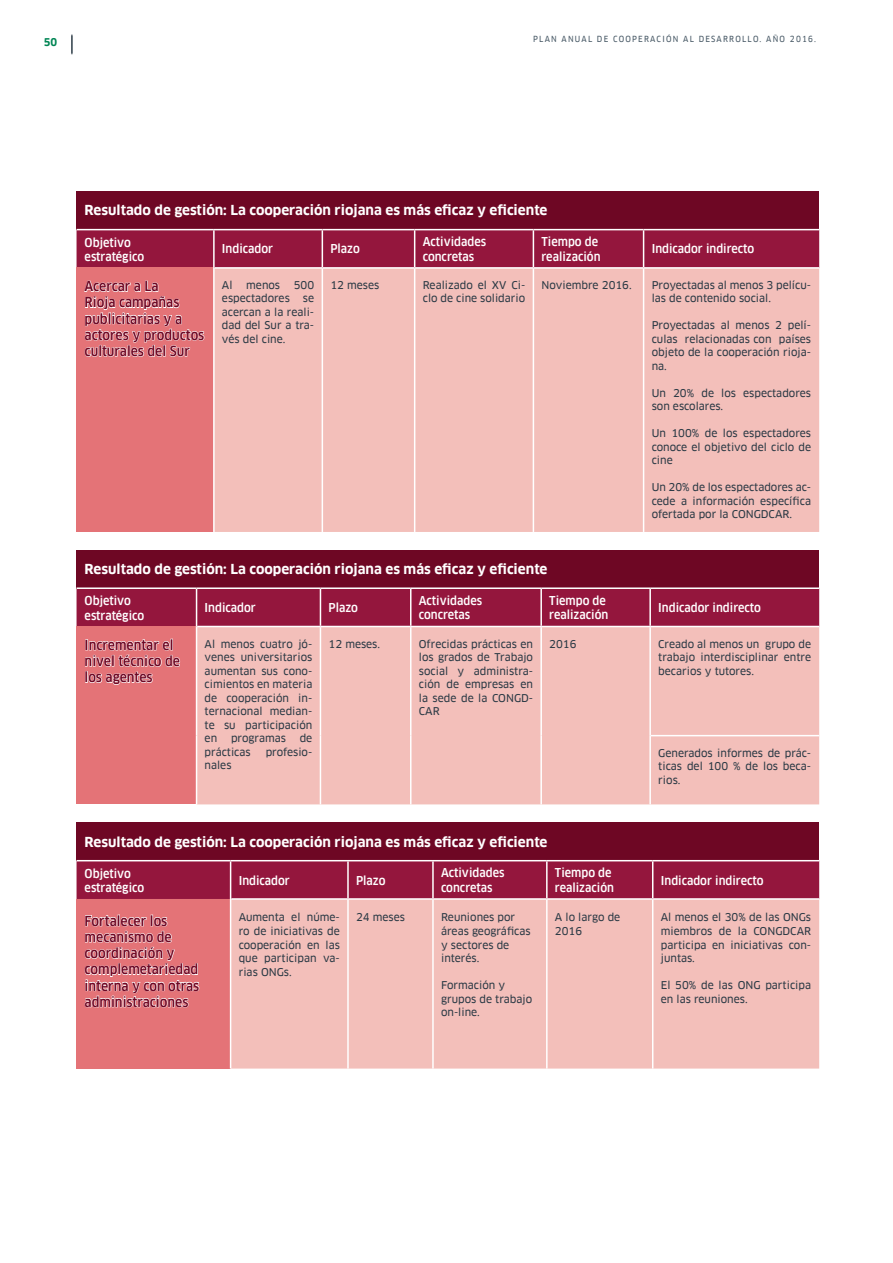
<style>
.page{position:relative;width:893px;height:1263px;background:#fff}
.page>*{position:absolute;margin:0;border:0;box-sizing:border-box;transform-origin:0 0}
.t1{font:500 13.5px/16.2px "Clan Offc Pro Narr";color:#6e0724}
.t2{font:700 13.5px "Clan Offc Pro";color:#fff}
.t3{font:500 12px/14.4px "Clan Offc Pro Narr";color:#fff}
.t4{font:10.5px/13.5px "Clan Offc Pro News";color:#2b3a45;text-align:justify}
.t5{font:700 10.5px "Clan Offc Pro";color:#008554}
.t6{font:8.25px "Clan Offc Pro Narr News";letter-spacing:.15em;color:#475865}
</style>
<div class="page">
<svg style="left:72px;top:35px;width:1px;height:19px"></svg>
<div style="left:77px;top:191px;width:742px;height:39px;background:#6e0724"></div>
<div style="left:77px;top:230px;width:742px;height:38px;background:#94163d"></div>
<div style="left:77px;top:268px;width:137px;height:264px;background:#e47377"></div>
<div style="left:215px;top:269px;width:604px;height:263px;background:#f3bfba"></div>
<hr style="left:213px;top:230px;width:2px;height:38px;background:#fff">
<hr style="left:322px;top:230px;width:1px;height:37px;background:#fff">
<hr style="left:414px;top:230px;width:1px;height:37px;background:#fff">
<hr style="left:533px;top:230px;width:1px;height:37px;background:#fff">
<hr style="left:643px;top:230px;width:1px;height:37px;background:#fff">
<hr style="left:215px;top:267px;width:107px;height:2px;background:#fff">
<hr style="left:322px;top:267px;width:93px;height:2px;background:#fff">
<hr style="left:415px;top:267px;width:118px;height:2px;background:#fff">
<hr style="left:533px;top:267px;width:111px;height:2px;background:#fff">
<hr style="left:644px;top:267px;width:175px;height:2px;background:#fff">
<hr style="left:322px;top:269px;width:1px;height:263px;background:#fff">
<hr style="left:414px;top:269px;width:1px;height:263px;background:#fff">
<hr style="left:533px;top:269px;width:1px;height:263px;background:#fff">
<hr style="left:643px;top:269px;width:1px;height:263px;background:#fff">
<hr style="left:213px;top:268px;width:2px;height:264px;background:#fff">
<hr style="left:77px;top:229px;width:137px;height:1px;background:#fff">
<hr style="left:214px;top:229px;width:108px;height:1px;background:#fff">
<hr style="left:322px;top:229px;width:93px;height:1px;background:#fff">
<hr style="left:415px;top:229px;width:118px;height:1px;background:#fff">
<hr style="left:533px;top:229px;width:111px;height:1px;background:#fff">
<hr style="left:644px;top:229px;width:175px;height:1px;background:#fff">
<svg style="left:84px;top:280px;width:121px;height:77px"></svg>
<div style="left:77px;top:550px;width:742px;height:38px;background:#6e0724"></div>
<div style="left:77px;top:589px;width:742px;height:37px;background:#94163d"></div>
<div style="left:77px;top:626px;width:120px;height:178px;background:#e47377"></div>
<div style="left:197px;top:627px;width:622px;height:177px;background:#f3bfba"></div>
<hr style="left:196px;top:589px;width:1px;height:37px;background:#fff">
<hr style="left:320px;top:589px;width:1px;height:37px;background:#fff">
<hr style="left:410px;top:589px;width:1px;height:37px;background:#fff">
<hr style="left:540px;top:589px;width:2px;height:37px;background:#fff">
<hr style="left:649px;top:589px;width:2px;height:37px;background:#fff">
<hr style="left:320px;top:627px;width:1px;height:109px;background:#fff">
<hr style="left:320px;top:736px;width:1px;height:68px;background:#fff">
<hr style="left:410px;top:627px;width:1px;height:109px;background:#fff">
<hr style="left:410px;top:736px;width:1px;height:68px;background:#fff">
<hr style="left:540px;top:627px;width:2px;height:109px;background:#fff">
<hr style="left:540px;top:736px;width:2px;height:68px;background:#fff">
<hr style="left:649px;top:627px;width:2px;height:109px;background:#fff">
<hr style="left:649px;top:736px;width:2px;height:68px;background:#fff">
<hr style="left:651px;top:735px;width:168px;height:1px;background:#fff">
<hr style="left:196px;top:626px;width:1px;height:110px;background:#fff">
<hr style="left:196px;top:736px;width:1px;height:68px;background:#fff">
<hr style="left:77px;top:587px;width:120px;height:2px;background:#fff">
<hr style="left:197px;top:587px;width:123px;height:2px;background:#fff">
<hr style="left:320px;top:587px;width:91px;height:2px;background:#fff">
<hr style="left:411px;top:587px;width:130px;height:2px;background:#fff">
<hr style="left:541px;top:587px;width:109px;height:2px;background:#fff">
<hr style="left:650px;top:587px;width:169px;height:2px;background:#fff">
<svg style="left:85px;top:639px;width:95px;height:46px"></svg>
<div style="left:77px;top:822px;width:742px;height:39px;background:#6e0724"></div>
<div style="left:77px;top:861px;width:742px;height:38px;background:#94163d"></div>
<div style="left:77px;top:899px;width:154px;height:169px;background:#e47377"></div>
<div style="left:231px;top:900px;width:588px;height:168px;background:#f3bfba"></div>
<hr style="left:230px;top:861px;width:1px;height:38px;background:#fff">
<hr style="left:347px;top:861px;width:2px;height:37px;background:#fff">
<hr style="left:432px;top:861px;width:2px;height:37px;background:#fff">
<hr style="left:546px;top:861px;width:2px;height:37px;background:#fff">
<hr style="left:652px;top:861px;width:1px;height:37px;background:#fff">
<hr style="left:231px;top:898px;width:117px;height:2px;background:#fff">
<hr style="left:348px;top:898px;width:85px;height:2px;background:#fff">
<hr style="left:433px;top:898px;width:114px;height:2px;background:#fff">
<hr style="left:547px;top:898px;width:106px;height:2px;background:#fff">
<hr style="left:653px;top:898px;width:166px;height:2px;background:#fff">
<hr style="left:347px;top:900px;width:2px;height:168px;background:#fff">
<hr style="left:432px;top:900px;width:2px;height:168px;background:#fff">
<hr style="left:546px;top:900px;width:2px;height:168px;background:#fff">
<hr style="left:652px;top:900px;width:1px;height:168px;background:#fff">
<hr style="left:230px;top:899px;width:1px;height:169px;background:#fff">
<hr style="left:77px;top:860px;width:154px;height:1px;background:#fff">
<hr style="left:231px;top:860px;width:117px;height:1px;background:#fff">
<hr style="left:348px;top:860px;width:85px;height:1px;background:#fff">
<hr style="left:433px;top:860px;width:114px;height:1px;background:#fff">
<hr style="left:547px;top:860px;width:106px;height:1px;background:#fff">
<hr style="left:653px;top:860px;width:166px;height:1px;background:#fff">
<svg style="left:84px;top:915px;width:116px;height:93px"></svg>
<p class="t5" style="left:44px;top:36px;width:15px">50</p>
<p class="t6" style="left:533px;top:35px;width:285px">PLAN ANUAL DE COOPERACIÓN AL DESARROLLO. AÑO 2016.</p>
<p class="t2" style="left:85px;top:203px;width:464px">Resultado de gestión: La cooperación riojana es más eficaz y eficiente</p>
<p class="t3" style="left:85px;top:235px;width:61px">Objetivo estratégico</p>
<p class="t3" style="left:222px;top:242px;width:53px">Indicador</p>
<p class="t3" style="left:330px;top:242px;width:31px">Plazo</p>
<p class="t3" style="left:423px;top:235px;width:65px">Actividades concretas</p>
<p class="t3" style="left:541px;top:235px;width:61px">Tiempo de realización</p>
<p class="t3" style="left:652px;top:242px;width:104px">Indicador indirecto</p>
<p class="t1" style="left:85px;top:278px;width:121px">Acercar a La<br>Rioja campañas publicitarias y a actores y productos culturales del Sur</p>
<p class="t4" style="left:222px;top:278px;width:12px">Al</p>
<p class="t4" style="left:246px;top:278px;width:35px">menos</p>
<p class="t4" style="left:294px;top:278px;width:22px">500</p>
<p class="t4" style="left:330px;top:278px;width:50px">12 meses</p>
<p class="t4" style="left:423px;top:278px;width:104px">Realizado el XV Ci&shy;clo de cine solidario</p>
<p class="t4" style="left:541px;top:278px;width:92px">Noviembre 2016.</p>
<p class="t4" style="left:652px;top:278px;width:161px">Proyectadas al menos 3 pelícu&shy;las de contenido social.</p>
<p class="t4" style="left:652px;top:319px;width:161px">Proyectadas al menos 2 pelí&shy;culas relacionadas con países objeto de la cooperación rioja&shy;na.</p>
<p class="t4" style="left:652px;top:386px;width:161px">Un 20% de los espectadores son escolares.</p>
<p class="t4" style="left:652px;top:427px;width:161px">Un 100% de los espectadores conoce el objetivo del ciclo de cine</p>
<p class="t4" style="left:652px;top:481px;width:161px">Un 20% de los espectadores ac&shy;cede a información específica ofertada por la CONGDCAR.</p>
<p class="t4" style="left:222px;top:292px;width:69px">espectadores</p>
<p class="t4" style="left:222px;top:292px;width:94px;text-indent:81px">se acercan a la reali&shy;dad del Sur a tra&shy;vés del cine.</p>
<p class="t2" style="left:85px;top:561px;width:464px">Resultado de gestión: La cooperación riojana es más eficaz y eficiente</p>
<p class="t3" style="left:85px;top:594px;width:61px">Objetivo estratégico</p>
<p class="t3" style="left:205px;top:600px;width:53px">Indicador</p>
<p class="t3" style="left:329px;top:600px;width:31px">Plazo</p>
<p class="t3" style="left:419px;top:593px;width:65px">Actividades concretas</p>
<p class="t3" style="left:549px;top:593px;width:61px">Tiempo de realización</p>
<p class="t3" style="left:658px;top:600px;width:104px">Indicador indirecto</p>
<p class="t1" style="left:85px;top:637px;width:97px">Incrementar el nivel técnico de los agentes</p>
<p class="t4" style="left:205px;top:637px;width:109px">Al menos cuatro jó&shy;venes universitarios aumentan sus cono&shy;cimientos en materia de cooperación in&shy;ternacional median&shy;te su participación en</p>
<p class="t4" style="left:329px;top:637px;width:53px">12 meses.</p>
<p class="t4" style="left:419px;top:637px;width:116px">Ofrecidas prácticas en los grados de Trabajo social y administra&shy;ción de empresas en la sede de la CONGD-CAR</p>
<p class="t4" style="left:549px;top:637px;width:29px">2016</p>
<p class="t4" style="left:658px;top:637px;width:154px">Creado al menos un grupo de trabajo interdisciplinar entre becarios y tutores.</p>
<p class="t4" style="left:658px;top:746px;width:154px">Generados informes de prác&shy;ticas del 100 % de los beca&shy;rios.</p>
<p class="t4" style="left:231px;top:731px;width:56px">programas</p>
<p class="t4" style="left:300px;top:731px;width:14px">de</p>
<p class="t4" style="left:205px;top:745px;width:48px">prácticas</p>
<p class="t4" style="left:266px;top:745px;width:48px">profesio-</p>
<p class="t4" style="left:205px;top:758px;width:28px">nales</p>
<p class="t2" style="left:85px;top:834px;width:464px">Resultado de gestión: La cooperación riojana es más eficaz y eficiente</p>
<p class="t3" style="left:85px;top:866px;width:61px">Objetivo estratégico</p>
<p class="t3" style="left:239px;top:873px;width:53px">Indicador</p>
<p class="t3" style="left:356px;top:873px;width:31px">Plazo</p>
<p class="t3" style="left:441px;top:866px;width:65px">Actividades concretas</p>
<p class="t3" style="left:555px;top:866px;width:61px">Tiempo de realización</p>
<p class="t3" style="left:661px;top:873px;width:104px">Indicador indirecto</p>
<p class="t1" style="left:85px;top:913px;width:116px">Fortalecer los mecanismo de coordinación y complemetariedad interna y con otras administraciones</p>
<p class="t4" style="left:239px;top:911px;width:103px">Aumenta el núme&shy;ro de iniciativas de cooperación en las que participan va&shy;rias ONGs.</p>
<p class="t4" style="left:356px;top:911px;width:50px">24 meses</p>
<p class="t4" style="left:441px;top:911px;width:91px;text-align:left">Reuniones por áreas geográficas y sectores de interés.</p>
<p class="t4" style="left:555px;top:911px;width:67px">A lo largo de<br>2016</p>
<p class="t4" style="left:661px;top:911px;width:152px">Al menos el 30% de las ONGs miembros de la CONGDCAR participa en iniciativas con&shy;juntas.</p>
<p class="t4" style="left:661px;top:978px;width:152px">El 50% de las ONG participa en las reuniones.</p>
<p class="t4" style="left:441px;top:978px;width:93px;text-align:left">Formación y grupos de trabajo on-line.</p>
</div>
